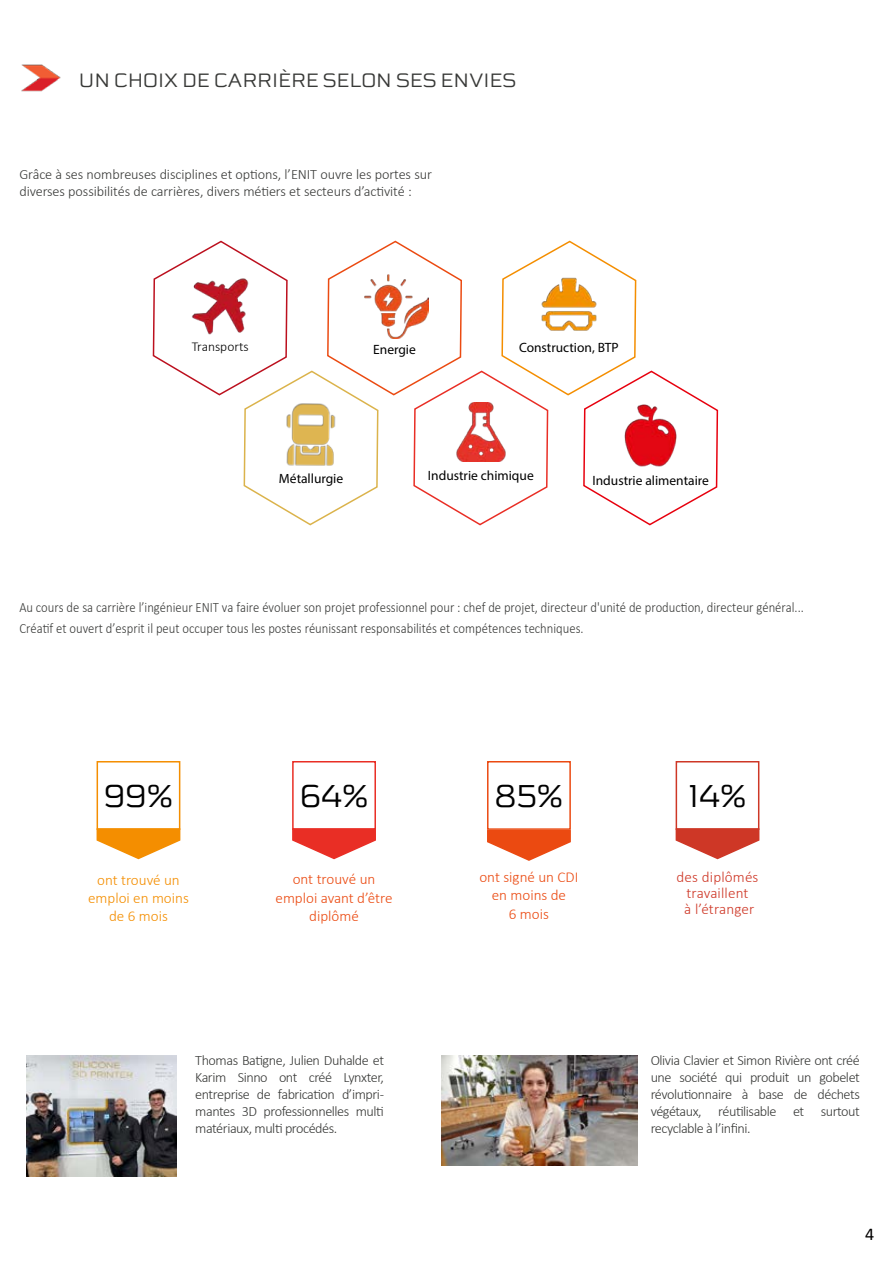
<style>
.page{position:relative;width:893px;height:1263px;background:#fff}
.page>*{position:absolute;margin:0;border:0;box-sizing:border-box;transform-origin:0 0}
.t1{font:31.8px "Schwager Sans";letter-spacing:.01em;color:#000}
.t2{font:19.5px "Schwager Sans";color:#383937}
.t3{font:18px "Calibri";color:#020000}
.t4{font:300 15.15px/18.1px "Calibri";color:#eb4a11;text-align:center}
.t5{font:300 15.15px/15.9px "Calibri";letter-spacing:.01em;color:#ce3726;text-align:center}
.t6{font:300 15.15px/18.1px "Calibri";color:#f48e00;text-align:center}
.t7{font:300 14.25px/17.1px "Calibri";color:#383937;text-align:justify}
.t8{font:300 14.25px/21px "Calibri";color:#383937;scale:.89 1}
.t9{font:13.5px "Myriad Pro";color:#000}
.t10{font:300 13.5px "Calibri";color:#000}
</style>
<div class="page">
<img style="left:26px;top:1055px;width:151px;height:121px">
<img style="left:21px;top:64px;width:40px;height:28px">
<svg style="left:152px;top:240px;width:567px;height:286px"></svg>
<img style="left:278px;top:402px;width:66px;height:65px">
<img style="left:442px;top:1055px;width:195px;height:111px">
<div style="left:487px;top:761px;width:84px;height:69px;background:#fff;border:2px solid #eb4a11"></div>
<div style="left:97px;top:761px;width:83px;height:69px;background:#fff;border:2px solid #f48e00"></div>
<svg style="left:96px;top:828px;width:85px;height:32px"></svg>
<div style="left:676px;top:761px;width:83px;height:69px;background:#fff;border:2px solid #ce3726"></div>
<svg style="left:675px;top:827px;width:85px;height:33px"></svg>
<div style="left:292px;top:761px;width:84px;height:69px;border:2px solid #e92e25"></div>
<svg style="left:292px;top:827px;width:84px;height:33px"></svg>
<svg style="left:487px;top:829px;width:84px;height:32px"></svg>
<h2 class="t2" style="left:79px;top:68px;width:439px">UN CHOIX DE CARRIÈRE SELON SES ENVIES</h2>
<p class="t7" style="left:19px;top:165px;width:414px">Grâce à ses nombreuses disciplines et options, l’ENIT ouvre les portes sur diverses possibilités de carrières, divers métiers et secteurs d’activité :</p>
<p class="t10" style="left:192px;top:338px;width:58px">Transports</p>
<p class="t9" style="left:373px;top:341px;width:44px">Energie</p>
<p class="t9" style="left:519px;top:339px;width:101px">Construction, BTP</p>
<p class="t9" style="left:279px;top:470px;width:66px;rotate:1deg">Métallurgie</p>
<p class="t9" style="left:428px;top:467px;width:107px">Industrie chimique</p>
<p class="t9" style="left:592px;top:472px;width:118px">Industrie alimentaire</p>
<p class="t8" style="left:19px;top:597px;width:883px">Au cours de sa carrière l’ingénieur ENIT va faire évoluer son projet professionnel pour : chef de projet, directeur d'unité de production, directeur général...<br>Créatif et ouvert d’esprit il peut occuper tous les postes réunissant responsabilités et compétences techniques.</p>
<h1 class="t1" style="left:104px;top:777px;width:70px">99%</h1>
<h1 class="t1" style="left:300px;top:777px;width:70px">64%</h1>
<h1 class="t1" style="left:495px;top:777px;width:69px">85%</h1>
<h1 class="t1" style="left:689px;top:777px;width:59px">14%</h1>
<p class="t4" style="left:276px;top:870px;width:118px">ont trouvé un emploi avant d’être diplômé</p>
<p class="t5" style="left:677px;top:868px;width:83px">des diplômés travaillent<br>à l’étranger</p>
<p class="t6" style="left:88px;top:870px;width:102px">ont trouvé un emploi en moins de 6 mois</p>
<p class="t4" style="left:479px;top:868px;width:101px">ont signé un CDI en moins de<br>6 mois</p>
<p class="t7" style="left:195px;top:1051px;width:190px">Thomas Batigne, Julien Duhalde et Karim Sinno ont créé Lynxter, entreprise de fabrication d’impri&shy;mantes 3D professionnelles multi matériaux, multi procédés.</p>
<p class="t7" style="left:651px;top:1051px;width:211px">Olivia Clavier et Simon Rivière ont créé une société qui produit un gobelet révolutionnaire à base de déchets végétaux, réutilisable et surtout recyclable à l’infini.</p>
<p class="t3" style="left:865px;top:1222px;width:11px">4</p>
</div>
